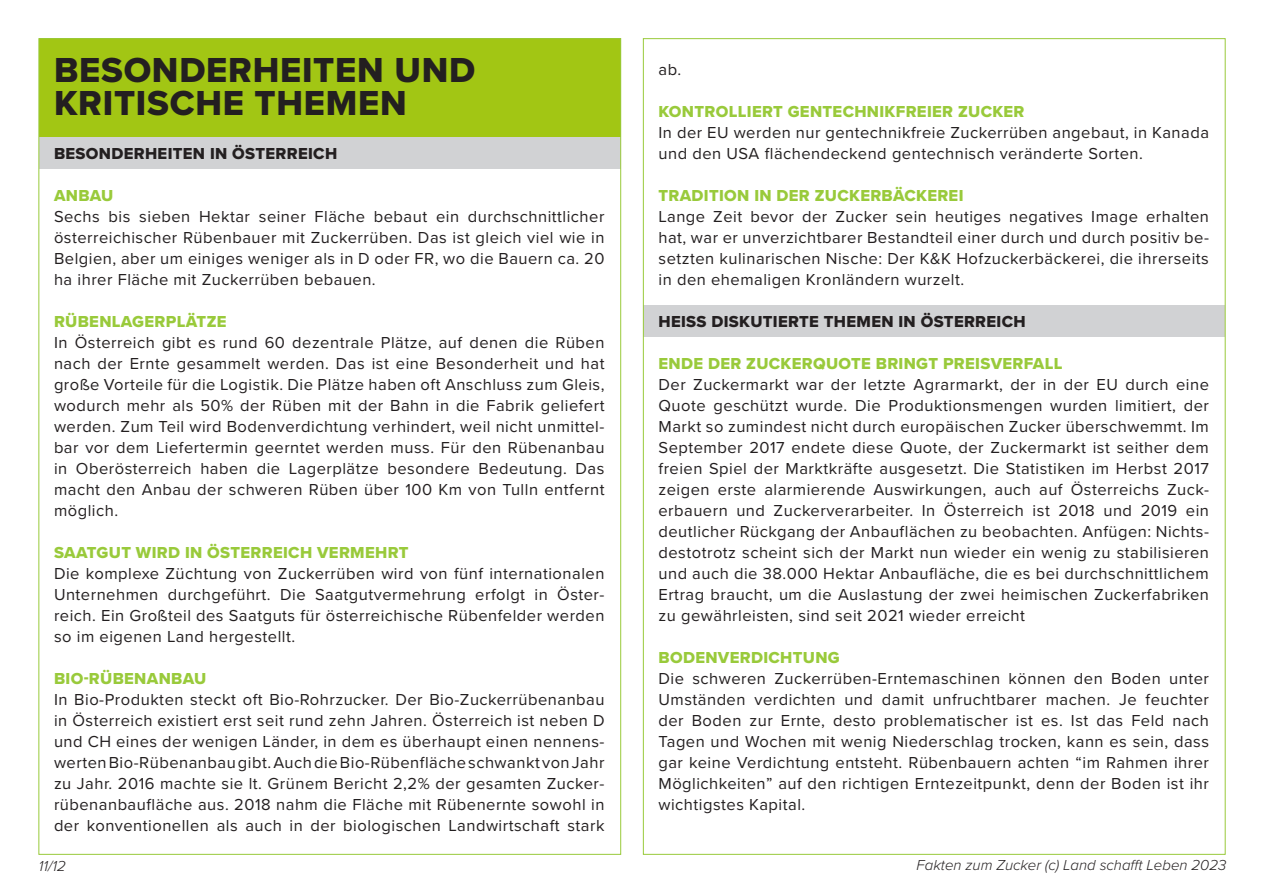
<style>
.page{position:relative;width:1263px;height:893px;background:#fff}
.page>*{position:absolute;margin:0;border:0;box-sizing:border-box;transform-origin:0 0}
.overhead{font:36px/33px "Proxima Nova Extrabld";letter-spacing:.02em;color:#231f20}
.Fließtext1{font:16.5px/21px "Proxima Nova";letter-spacing:.03em;color:#231f20;text-align:justify}
.head_gruen1{font:16.5px "Proxima Nova Extrabld";letter-spacing:.02em;color:#99ca3b}
.head_grau_1{font:16.5px "Proxima Nova Extrabld";letter-spacing:.02em;color:#231f20}
.t1{font:italic 300 15px "Proxima Nova";color:#231f20}
</style>
<div class="page">
<div style="left:39px;top:39px;width:581px;height:99px;background:#a2c614"></div>
<div style="left:39px;top:137px;width:581px;height:32px;background:#d1d2d4"></div>
<div style="left:644px;top:305px;width:581px;height:32px;background:#d1d2d4"></div>
<p class="overhead" style="left:54px;top:56px;width:423px">BESONDERHEITEN UND<br>KRITISCHE THEMEN</p>
<p class="head_grau_1" style="left:54px;top:144px;width:285px">BESONDERHEITEN IN ÖSTERREICH</p>
<p class="head_gruen1" style="left:54px;top:186px;width:61px">ANBAU</p>
<p class="Fließtext1" style="left:54px;top:206px;width:552px">Sechs bis sieben Hektar seiner Fläche bebaut ein durchschnittlicher österreichischer Rübenbauer mit Zuckerrüben. Das ist gleich viel wie in Belgien, aber um einiges weniger als in D oder FR, wo die Bauern ca. 20 ha ihrer Fläche mit Zuckerrüben bebauen.</p>
<p class="head_gruen1" style="left:54px;top:312px;width:174px">RÜBENLAGERPLÄTZE</p>
<p class="Fließtext1" style="left:54px;top:332px;width:552px">In Österreich gibt es rund 60 dezentrale Plätze, auf denen die Rüben nach der Ernte gesammelt werden. Das ist eine Besonderheit und hat große Vorteile für die Logistik. Die Plätze haben oft Anschluss zum Gleis, wodurch mehr als 50% der Rüben mit der Bahn in die Fabrik geliefert werden. Zum Teil wird Bodenverdichtung verhindert, weil nicht unmittel&shy;bar vor dem Liefertermin geerntet werden muss. Für den Rübenanbau in Oberösterreich haben die Lagerplätze besondere Bedeutung. Das macht den Anbau der schweren Rüben über 100 Km von Tulln entfernt möglich.</p>
<p class="head_gruen1" style="left:54px;top:543px;width:356px">SAATGUT WIRD IN ÖSTERREICH VERMEHRT</p>
<p class="Fließtext1" style="left:54px;top:563px;width:552px">Die komplexe Züchtung von Zuckerrüben wird von fünf internationalen Unternehmen durchgeführt. Die Saatgutvermehrung erfolgt in Öster&shy;reich. Ein Großteil des Saatguts für österreichische Rübenfelder werden so im eigenen Land hergestellt.</p>
<p class="head_gruen1" style="left:54px;top:669px;width:154px">BIO-RÜBENANBAU</p>
<p class="Fließtext1" style="left:54px;top:689px;width:552px">In Bio-Produkten steckt oft Bio-Rohrzucker. Der Bio-Zuckerrübenanbau in Österreich existiert erst seit rund zehn Jahren. Österreich ist neben D und CH eines der wenigen Länder, in dem es überhaupt einen nennens&shy;werten Bio-Rübenanbau gibt. Auch die Bio-Rübenfläche schwankt von Jahr zu Jahr. 2016 machte sie lt. Grünem Bericht 2,2% der gesamten Zucker&shy;rübenanbaufläche aus. 2018 nahm die Fläche mit Rübenernte sowohl in der konventionellen als auch in der biologischen Landwirtschaft stark</p>
<p class="Fließtext1" style="left:658px;top:59px;width:24px">ab.</p>
<p class="head_gruen1" style="left:658px;top:102px;width:367px">KONTROLLIERT GENTECHNIKFREIER ZUCKER</p>
<p class="Fließtext1" style="left:658px;top:122px;width:552px">In der EU werden nur gentechnikfreie Zuckerrüben angebaut, in Kanada und den USA flächendeckend gentechnisch veränderte Sorten.</p>
<p class="head_gruen1" style="left:658px;top:186px;width:306px">TRADITION IN DER ZUCKERBÄCKEREI</p>
<p class="Fließtext1" style="left:658px;top:206px;width:552px">Lange Zeit bevor der Zucker sein heutiges negatives Image erhalten hat, war er unverzichtbarer Bestandteil einer durch und durch positiv be&shy;setzten kulinarischen Nische: Der K&amp;K Hofzuckerbäckerei, die ihrerseits in den ehemaligen Kronländern wurzelt.</p>
<p class="head_grau_1" style="left:658px;top:312px;width:369px">HEISS DISKUTIERTE THEMEN IN ÖSTERREICH</p>
<p class="head_gruen1" style="left:658px;top:354px;width:406px">ENDE DER ZUCKERQUOTE BRINGT PREISVERFALL</p>
<p class="Fließtext1" style="left:658px;top:374px;width:552px">Der Zuckermarkt war der letzte Agrarmarkt, der in der EU durch eine Quote geschützt wurde. Die Produktionsmengen wurden limitiert, der Markt so zumindest nicht durch europäischen Zucker überschwemmt. Im September 2017 endete diese Quote, der Zuckermarkt ist seither dem freien Spiel der Marktkräfte ausgesetzt. Die Statistiken im Herbst 2017 zeigen erste alarmierende Auswirkungen, auch auf Österreichs Zuck&shy;erbauern und Zuckerverarbeiter. In Österreich ist 2018 und 2019 ein deutlicher Rückgang der Anbauflächen zu beobachten. Anfügen: Nichts&shy;destotrotz scheint sich der Markt nun wieder ein wenig zu stabilisieren und auch die 38.000 Hektar Anbaufläche, die es bei durchschnittlichem Ertrag braucht, um die Auslastung der zwei heimischen Zuckerfabriken zu gewährleisten, sind seit 2021 wieder erreicht</p>
<p class="head_gruen1" style="left:658px;top:648px;width:183px">BODENVERDICHTUNG</p>
<p class="Fließtext1" style="left:658px;top:668px;width:552px">Die schweren Zuckerrüben-Erntemaschinen können den Boden unter Umständen verdichten und damit unfruchtbarer machen. Je feuchter der Boden zur Ernte, desto problematischer ist es. Ist das Feld nach Tagen und Wochen mit wenig Niederschlag trocken, kann es sein, dass gar keine Verdichtung entsteht. Rübenbauern achten “im Rahmen ihrer Möglichkeiten” auf den richtigen Erntezeitpunkt, denn der Boden ist ihr wichtigstes Kapital.</p>
<p class="t1" style="left:39px;top:857px;width:28px">11/12</p>
<p class="t1" style="left:917px;top:856px;width:311px">Fakten zum Zucker (c) Land schafft Leben 2023</p>
</div>
